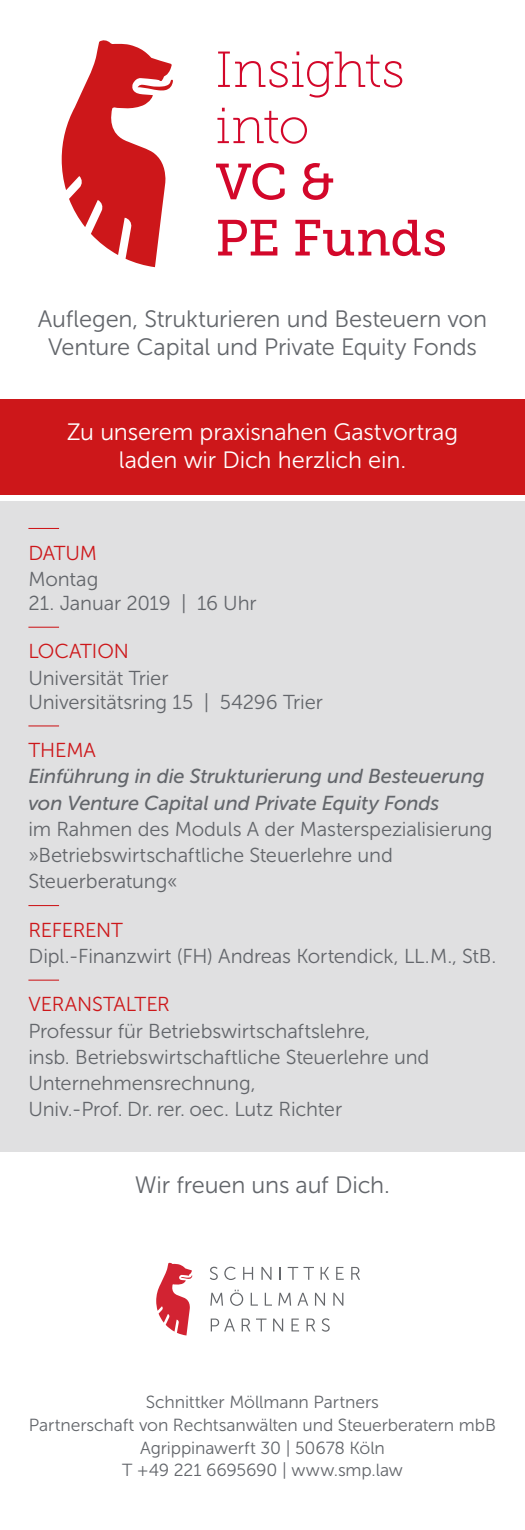
<style>
.page{position:relative;width:525px;height:1530px;background:#fff}
.page>*{position:absolute;margin:0;border:0;box-sizing:border-box;transform-origin:0 0}
.t1{font:50.57px/56.2px "Museo Slab 100";letter-spacing:-.01em;color:#d3072a}
.t2{font:50.57px/56.2px "Museo Slab 500";color:#d3072a}
.t3{font:23.62px/28.3px "Museo Sans 300";letter-spacing:-.01em;color:#63666b;text-align:center}
.t4{font:23.62px/28.3px "Museo Sans 300";letter-spacing:-.01em;color:#fff;text-align:center}
.t5{font:20.12px/26.2px "Museo Sans 300";letter-spacing:-.005em;color:#63666b}
.t6{font:italic 20.12px/26.2px "Museo Sans 500";letter-spacing:-.005em;color:#63666b}
.t7{font:20.12px "Museo Sans 300";letter-spacing:-.01em;color:#cd171a}
.t8{font:17.5px/22.8px "Museo Sans 300";letter-spacing:-.005em;color:#63666b;text-align:center}
</style>
<div class="page">
<div style="left:0;top:501px;width:525px;height:650px;background:#e0e0e1"></div>
<div style="left:0;top:399px;width:525px;height:96px;background:#cd171a"></div>
<svg style="left:62px;top:40px;width:111px;height:227px"></svg>
<hr style="left:28px;top:528px;width:31px;height:1px;background:#cd171a">
<hr style="left:28px;top:626px;width:31px;height:1px;background:#cd171a">
<hr style="left:28px;top:725px;width:31px;height:1px;background:#cd171a">
<hr style="left:28px;top:905px;width:31px;height:1px;background:#cd171a">
<hr style="left:28px;top:979px;width:31px;height:1px;background:#cd171a">
<svg style="left:210px;top:1266px;width:8px;height:14px"></svg>
<svg style="left:224px;top:1266px;width:12px;height:14px"></svg>
<svg style="left:243px;top:1266px;width:10px;height:13px"></svg>
<svg style="left:261px;top:1266px;width:11px;height:13px"></svg>
<svg style="left:280px;top:1267px;width:1px;height:12px"></svg>
<svg style="left:288px;top:1266px;width:26px;height:13px"></svg>
<svg style="left:321px;top:1266px;width:8px;height:13px"></svg>
<svg style="left:336px;top:1266px;width:8px;height:13px"></svg>
<svg style="left:351px;top:1266px;width:9px;height:13px"></svg>
<svg style="left:210px;top:1292px;width:13px;height:13px"></svg>
<svg style="left:230px;top:1289px;width:13px;height:16px"></svg>
<svg style="left:251px;top:1292px;width:7px;height:13px"></svg>
<svg style="left:265px;top:1292px;width:7px;height:13px"></svg>
<svg style="left:278px;top:1292px;width:13px;height:13px"></svg>
<svg style="left:297px;top:1292px;width:11px;height:13px"></svg>
<svg style="left:315px;top:1292px;width:10px;height:13px"></svg>
<svg style="left:333px;top:1292px;width:10px;height:13px"></svg>
<svg style="left:211px;top:1318px;width:24px;height:13px"></svg>
<svg style="left:242px;top:1318px;width:25px;height:13px"></svg>
<svg style="left:273px;top:1318px;width:10px;height:13px"></svg>
<svg style="left:292px;top:1318px;width:7px;height:13px"></svg>
<svg style="left:307px;top:1318px;width:8px;height:13px"></svg>
<svg style="left:322px;top:1318px;width:8px;height:13px"></svg>
<svg style="left:156px;top:1262px;width:36px;height:73px"></svg>
<h1 class="t1" style="left:215px;top:42px;width:191px">Insights into</h1>
<h1 class="t2" style="left:215px;top:154px;width:233px">VC &amp;<br>PE Funds</h1>
<p class="t3" style="left:38px;top:305px;width:451px">Auflegen, Strukturieren und Besteuern von<br>Venture Capital und Private Equity Fonds</p>
<p class="t4" style="left:67px;top:418px;width:393px">Zu unserem praxisnahen Gastvortrag laden wir Dich herzlich ein.</p>
<p class="t7" style="left:28px;top:542px;width:70px">DATUM</p>
<p class="t5" style="left:28px;top:566px;width:71px">Montag</p>
<p class="t5" style="left:28px;top:590px;width:230px">21. Januar 2019 | 16 Uhr</p>
<p class="t7" style="left:28px;top:640px;width:102px">LOCATION</p>
<p class="t5" style="left:28px;top:666px;width:296px;line-height:24.2px">Universität Trier<br>Universitätsring 15 | 54296 Trier</p>
<p class="t7" style="left:28px;top:739px;width:69px">THEMA</p>
<p class="t6" style="left:28px;top:763px;width:458px">Einführung in die Strukturierung und Besteuerung von Venture Capital und Private Equity Fonds</p>
<p class="t5" style="left:28px;top:816px;width:466px">im Rahmen des Moduls A der Masterspezialisierung »Betriebswirtschaftliche Steuerlehre und<br>Steuerberatung«</p>
<p class="t7" style="left:28px;top:919px;width:96px">REFERENT</p>
<p class="t5" style="left:28px;top:943px;width:470px">Dipl.-Finanzwirt (FH) Andreas Kortendick, LL.M., StB.</p>
<p class="t7" style="left:28px;top:993px;width:143px">VERANSTALTER</p>
<p class="t5" style="left:28px;top:1017px;width:403px">Professur für Betriebswirtschaftslehre,<br>insb. Betriebswirtschaftliche Steuerlehre und Unternehmensrechnung,<br>Univ.-Prof. Dr. rer. oec. Lutz Richter</p>
<p class="t3" style="left:135px;top:1170px;width:257px">Wir freuen uns auf Dich.</p>
<p class="t8" style="left:29px;top:1390px;width:469px">Schnittker Möllmann Partners<br>Partnerschaft von Rechtsanwälten und Steuerberatern mbB Agrippinawerft 30 | 50678 Köln<br>T +49 221 6695690 | www.smp.law</p>
</div>
